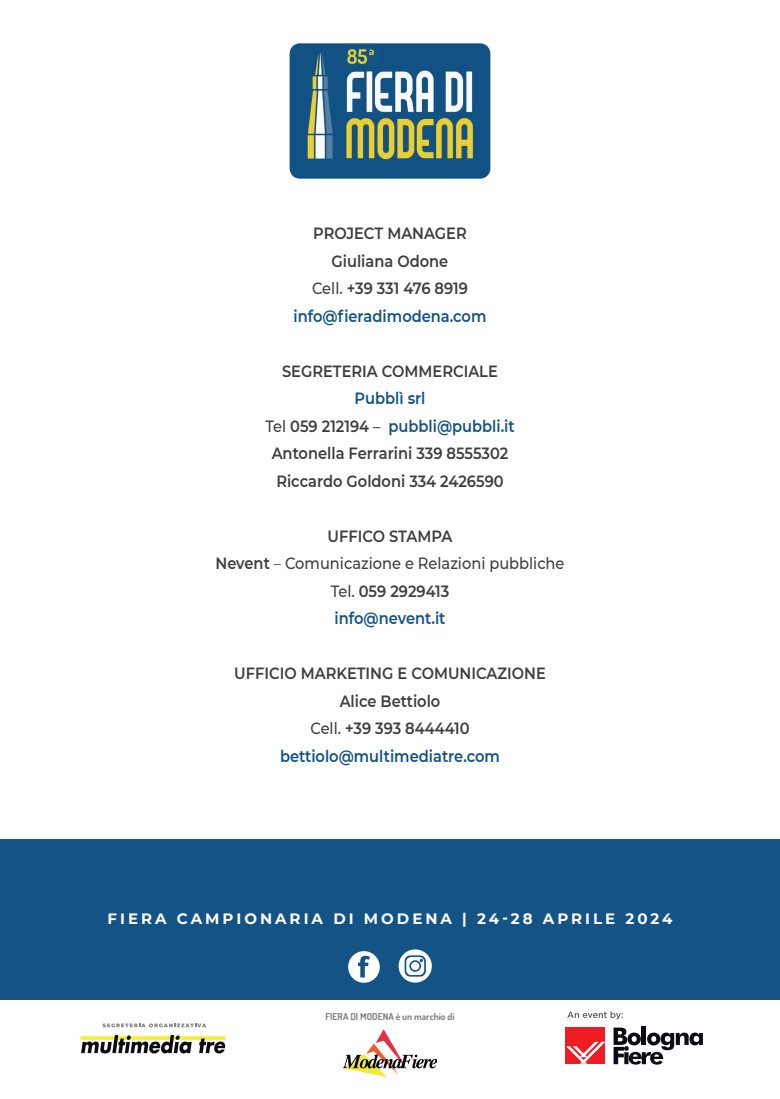
<style>
.page{position:relative;width:780px;height:1099px;background:#fff}
.page>*{position:absolute;margin:0;border:0;box-sizing:border-box;transform-origin:0 0}
.t1{font:600 16.25px/27.5px "Montserrat";color:#3c3e40;text-align:center;scale:.9 1}
.t2{font:500 16.25px/27.5px "Montserrat";color:#3c3e40;text-align:center;scale:.9 1}
.t3{font:700 15px "Montserrat";letter-spacing:.2em;color:#fff}
.t4{font:700 9.5px "Dosis";color:#808285}
.s1{font-weight:500}
.s2{color:#135385}
.s3{font-weight:600}
.s4{font-weight:400}
.s5{font-weight:600;color:#135385}
</style>
<div class="page">
<div style="left:641px;top:1026px;width:5px;height:18px;background:#0d0c14"></div>
<svg style="left:613px;top:1027px;width:90px;height:37px"></svg>
<div style="left:566px;top:1026px;width:39px;height:37px;background:#ee1d23"></div>
<svg style="left:566px;top:1041px;width:39px;height:22px"></svg>
<svg style="left:567px;top:1011px;width:56px;height:8px"></svg>
<img style="left:80px;top:1035px;width:146px;height:19px">
<svg style="left:102px;top:1023px;width:104px;height:4px"></svg>
<div style="left:0;top:839px;width:780px;height:160px;background:#135385"></div>
<img style="left:289px;top:43px;width:201px;height:136px">
<div style="left:343px;top:47px;width:37px;height:19px;background:#135385"></div>
<svg style="left:347px;top:49px;width:27px;height:15px"></svg>
<img style="left:343px;top:1029px;width:93px;height:47px">
<div style="left:348px;top:951px;width:32px;height:31px;background:#fff;border-radius:50%"></div>
<svg style="left:358px;top:955px;width:12px;height:22px"></svg>
<svg style="left:398px;top:949px;width:34px;height:33px"></svg>
<div style="left:411px;top:961px;width:8px;height:9px;background:#fff;border-radius:50%"></div>
<p class="t1" style="left:293px;top:219px;width:216px">PROJECT MANAGER<br>Giuliana Odone<br><span class="s1">Cell.</span> +39 331 476 8919 <span class="s2">info@fieradimodena.com</span></p>
<p class="t1" style="left:282px;top:356px;width:241px">SEGRETERIA COMMERCIALE</p>
<p class="t1" style="left:265px;top:384px;width:278px"><span class="s2">Pubblì srl<br></span><span class="s1">Tel</span> 059 212194 <span class="s1">–</span> <span class="s2">pubbli@pubbli.it<br></span>Antonella Ferrarini 339 8555302<br>Riccardo Goldoni 334 2426590</p>
<p class="t2" style="left:215px;top:521px;width:389px"><span class="s3">UFFICO STAMPA<br>Nevent</span> <span class="s4">–</span> Comunicazione e Relazioni pubbliche<br>Tel. <span class="s3">059 2929413<br></span><span class="s5">info@nevent.it</span></p>
<p class="t1" style="left:234px;top:659px;width:348px">UFFICIO MARKETING E COMUNICAZIONE<br>Alice Bettiolo<br><span class="s1">Cell.</span> +39 393 8444410 <span class="s2">bettiolo@multimediatre.com</span></p>
<p class="t3" style="left:108px;top:907px;width:566px">FIERA CAMPIONARIA DI MODENA | 24-28 APRILE 2024</p>
<p class="t4" style="left:325px;top:1009px;width:131px">FIERA DI MODENA è un marchio di</p>
</div>
